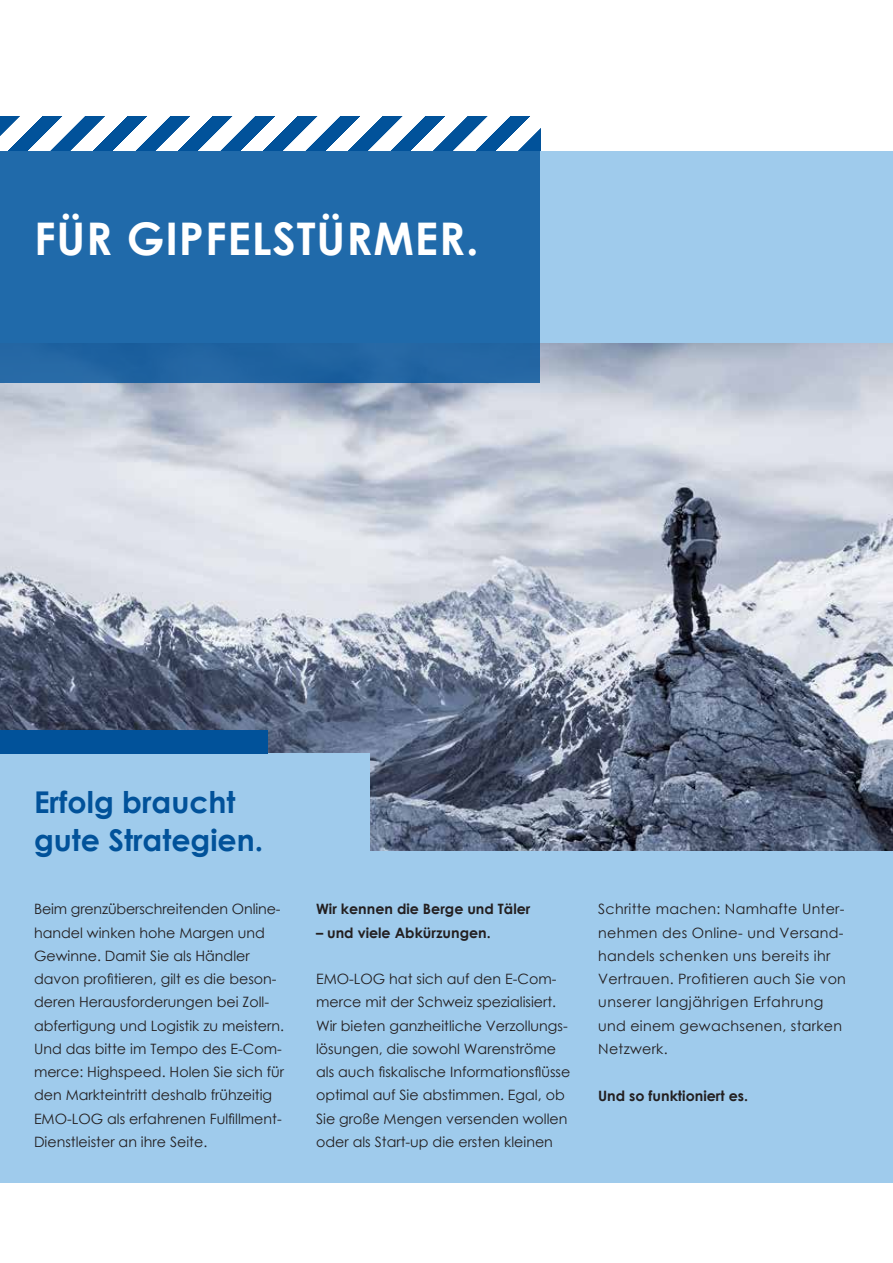
<style>
.page{position:relative;width:893px;height:1263px;background:#fff}
.page>*{position:absolute;margin:0;border:0;box-sizing:border-box;transform-origin:0 0}
.t1{font:700 45px "Century Gothic";letter-spacing:.02em;color:#fff}
.t2{font:700 30px/37.5px "Century Gothic";color:#01529a}
.t3{font:14.25px/23.2px "Century Gothic";color:#231f20}
.t4{font:14.25px/23.2px "Century Gothic";letter-spacing:.02em;color:#231f20}
.t5{font:700 14.25px "Century Gothic";color:#231f20}
</style>
<div class="page">
<div style="left:0;top:151px;width:893px;height:1031px;background:#9fcbec"></div>
<img style="left:0;top:343px;width:893px;height:507px">
<div style="left:0;top:753px;width:370px;height:136px;background:#9fcbec"></div>
<div style="left:0;top:730px;width:268px;height:23px;background:#01529a"></div>
<div style="left:0;top:151px;width:540px;height:232px;background:#206aaa"></div>
<svg style="left:0;top:117px;width:540px;height:34px"></svg>
<h1 class="t1" style="left:34px;top:204px;width:446px">FÜR GIPFELSTÜRMER.</h1>
<h2 class="t2" style="left:34px;top:782px;width:231px">Erfolg braucht gute Strategien.</h2>
<p class="t3" style="left:34px;top:897px;width:252px">Beim grenzüberschreitenden Online&shy;handel winken hohe Margen und Gewinne. Damit Sie als Händler davon profitieren, gilt es die beson&shy;deren Herausforderungen bei Zoll&shy;abfertigung und Logistik zu meistern.<br>Und das bitte im Tempo des E-Com&shy;merce: Highspeed. Holen Sie sich für den Markteintritt deshalb frühzeitig EMO-LOG als erfahrenen Fulfillment-Dienstleister an ihre Seite.</p>
<p class="t5" style="left:316px;top:898px;width:216px">Wir kennen die Berge und Täler</p>
<p class="t5" style="left:316px;top:922px;width:176px">– und viele Abkürzungen.</p>
<p class="t3" style="left:316px;top:967px;width:256px">EMO-LOG hat sich auf den E-Com&shy;merce mit der Schweiz spezialisiert.<br>Wir bieten ganzheitliche Verzollungs&shy;lösungen, die sowohl Warenströme als auch fiskalische Informationsflüsse optimal auf Sie abstimmen. Egal, ob Sie große Mengen versenden wollen oder als Start-up die ersten kleinen</p>
<p class="t4" style="left:598px;top:897px;width:249px">Schritte machen: Namhafte Unter&shy;nehmen des Online- und Versand&shy;handels schenken uns bereits ihr<br>Vertrauen. Profitieren auch Sie von unserer langjährigen Erfahrung und einem gewachsenen, starken<br>Netzwerk.</p>
<p class="t5" style="left:598px;top:1084px;width:151px">Und so funktioniert es.</p>
</div>
